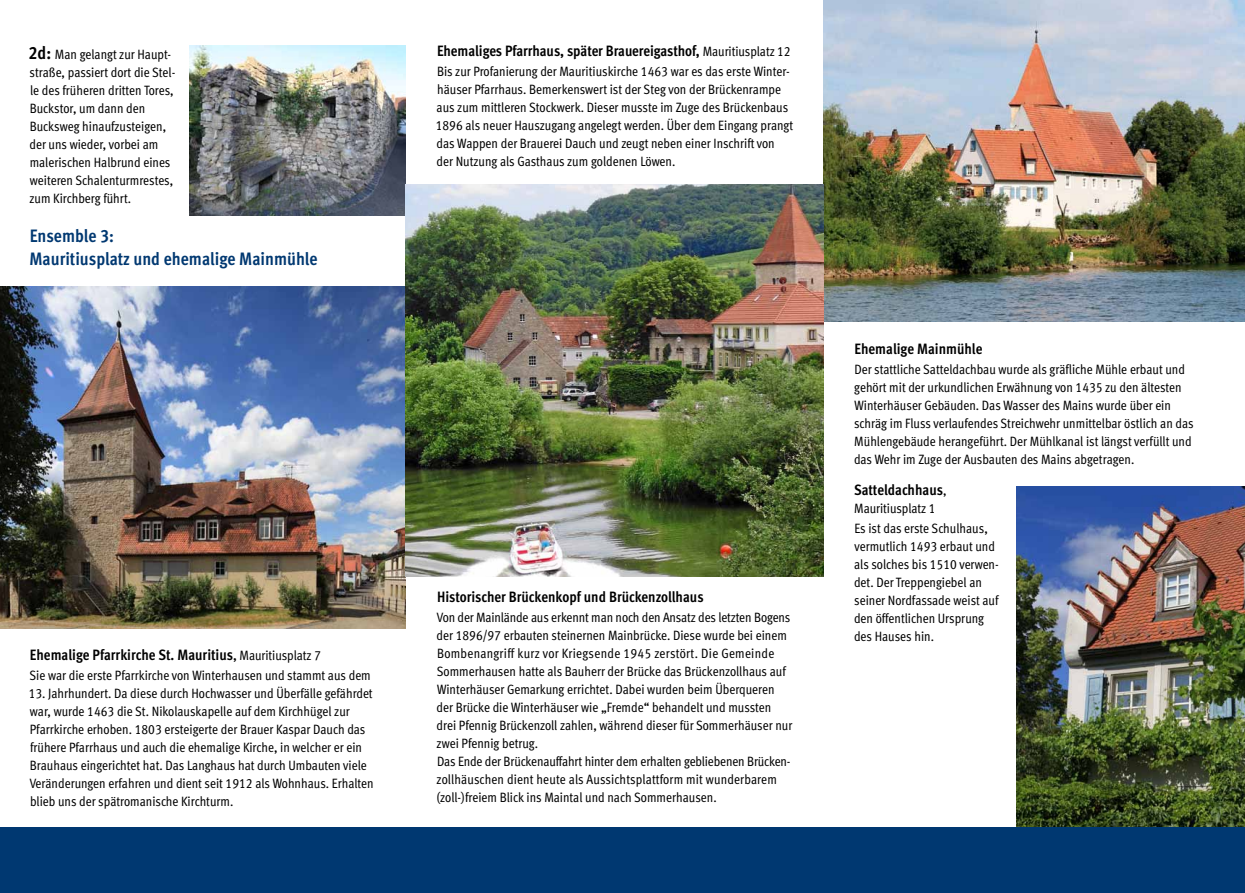
<style>
.page{position:relative;width:1245px;height:893px;background:#fff}
.page>*{position:absolute;margin:0;border:0;box-sizing:border-box;transform-origin:0 0}
.t1{font:18px/22.5px "Meta Cond Bold LF";color:#003871}
.t2{font:15px "Meta Cond Bold LF";letter-spacing:-.005em;color:#000}
.t3{font:13.5px/18px "Meta Cond Book LF";color:#000}
.s1{font-family:"Meta Cond Bold LF";font-size:18px}
.s2{font-family:"Meta Cond"}
.s3{font-family:"Meta Cond Book LF";font-size:13.5px}
</style>
<div class="page">
<img style="left:824px;top:0;width:421px;height:321px">
<img style="left:1016px;top:486px;width:229px;height:342px">
<div style="left:0;top:828px;width:1245px;height:65px;background:#003871"></div>
<img style="left:189px;top:46px;width:216px;height:169px">
<img style="left:0;top:286px;width:405px;height:343px">
<img style="left:405px;top:184px;width:419px;height:392px">
<p class="t3" style="left:29px;top:45px;width:148px"><span class="s1">2d:</span> Man gelangt zur Haupt&shy;straße, passiert dort die Stel&shy;le des früheren dritten Tores,<br>Buckstor, um dann den<br>Bucksweg hinaufzusteigen, der uns wieder, vorbei am malerischen Halbrund eines weiteren Schalenturmrestes, zum Kirchberg führt.</p>
<h1 class="t1" style="left:30px;top:225px;width:289px">Ensemble 3:<br>Mauritiusplatz und ehemalige Mainmühle</h1>
<p class="t2" style="left:30px;top:646px;width:292px">Ehemalige Pfarrkirche St. Mauritius<span class="s2">,</span> <span class="s3">Mauritiusplatz 7</span></p>
<p class="t3" style="left:30px;top:666px;width:343px">Sie war die erste Pfarrkirche von Winterhausen und stammt aus dem</p>
<p class="t3" style="left:29px;top:684px;width:347px">13. Jahrhundert. Da diese durch Hochwasser und Überfälle gefährdet war, wurde 1463 die St. Nikolauskapelle auf dem Kirchhügel zur Pfarrkirche erhoben. 1803 ersteigerte der Brauer Kaspar Dauch das frühere Pfarrhaus und auch die ehemalige Kirche, in welcher er ein Brauhaus eingerichtet hat. Das Langhaus hat durch Umbauten viele Veränderungen erfahren und dient seit 1912 als Wohnhaus. Erhalten blieb uns der spätromanische Kirchturm.</p>
<p class="t2" style="left:437px;top:42px;width:355px">Ehemaliges Pfarrhaus, später Brauereigasthof, <span class="s3">Mauritiusplatz 12</span></p>
<p class="t3" style="left:436px;top:63px;width:359px">Bis zur Profanierung der Mauritiuskirche 1463 war es das erste Winter&shy;häuser Pfarrhaus. Bemerkenswert ist der Steg von der Brückenrampe aus zum mittleren Stockwerk. Dieser musste im Zuge des Brückenbaus 1896 als neuer Hauszugang angelegt werden. Über dem Eingang prangt das Wappen der Brauerei Dauch und zeugt neben einer Inschrift von der Nutzung als Gasthaus zum goldenen Löwen.</p>
<p class="t2" style="left:437px;top:588px;width:268px">Historischer Brückenkopf und Brückenzollhaus</p>
<p class="t3" style="left:437px;top:608px;width:357px">Von der Mainlände aus erkennt man noch den Ansatz des letzten Bogens der 1896/97 erbauten steinernen Mainbrücke. Diese wurde bei einem Bombenangriff kurz vor Kriegsende 1945 zerstört. Die Gemeinde Sommerhausen hatte als Bauherr der Brücke das Brückenzollhaus auf Winterhäuser Gemarkung errichtet. Dabei wurden beim Überqueren der Brücke die Winterhäuser wie „Fremde“ behandelt und mussten drei Pfennig Brückenzoll zahlen, während dieser für Sommerhäuser nur zwei Pfennig betrug.<br>Das Ende der Brückenauffahrt hinter dem erhalten gebliebenen Brücken&shy;zollhäuschen dient heute als Aussichtsplattform mit wunderbarem (zoll-)freiem Blick ins Maintal und nach Sommerhausen.</p>
<p class="t2" style="left:854px;top:340px;width:129px">Ehemalige Mainmühle</p>
<p class="t3" style="left:854px;top:360px;width:341px">Der stattliche Satteldachbau wurde als gräfliche Mühle erbaut und gehört mit der urkundlichen Erwähnung von 1435 zu den ältesten Winterhäuser Gebäuden. Das Wasser des Mains wurde über ein schräg im Fluss verlaufendes Streichwehr unmittelbar östlich an das Mühlengebäude herangeführt. Der Mühlkanal ist längst verfüllt und das Wehr im Zuge der Ausbauten des Mains abgetragen.</p>
<p class="t2" style="left:854px;top:481px;width:94px">Satteldachhaus<span class="s3">,</span></p>
<p class="t3" style="left:854px;top:498px;width:135px;line-height:20.1px">Mauritiusplatz 1<br>Es ist das erste Schulhaus,</p>
<p class="t3" style="left:854px;top:537px;width:146px">vermutlich 1493 erbaut und als solches bis 1510 verwen&shy;det. Der Treppengiebel an seiner Nordfassade weist auf den öffentlichen Ursprung des Hauses hin.</p>
</div>
